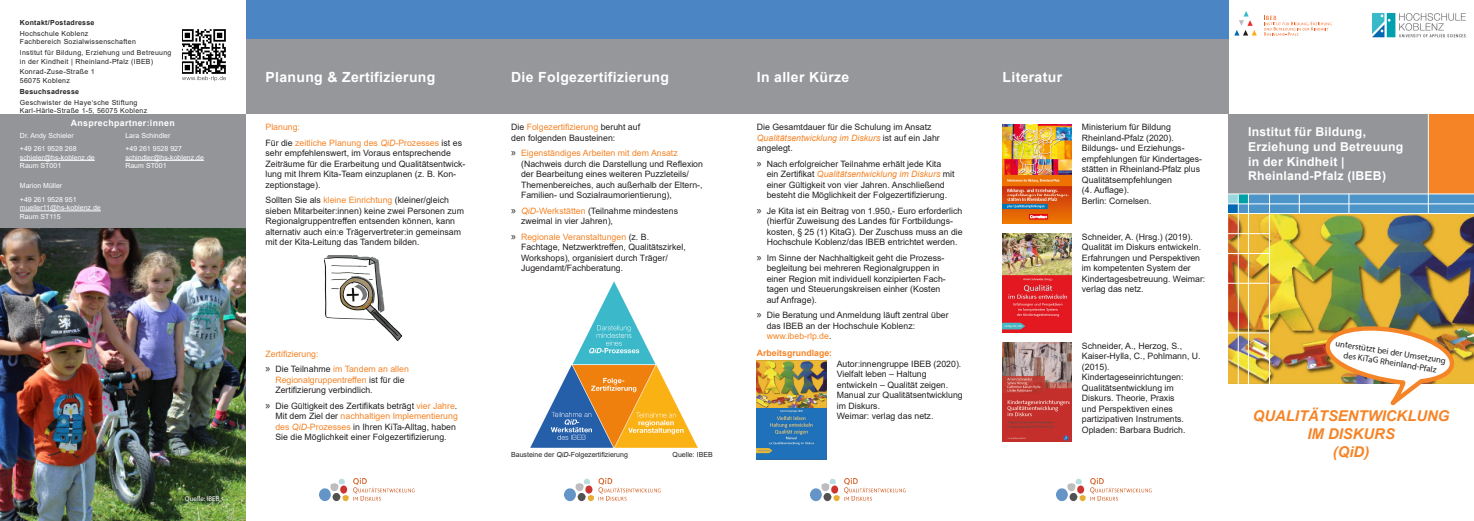
<style>
.page{position:relative;width:1474px;height:521px;background:#fff}
.page>*{position:absolute;margin:0;border:0;box-sizing:border-box;transform-origin:0 0}
.t1{font:italic 700 14.88px "Arial";color:#f58427}
.t2{font:700 14px "Arial";letter-spacing:.025em;color:#fff}
.t3{font:700 12.25px/14.7px "Arial";letter-spacing:.02em;color:#fff}
.t4{font:8.75px/10.5px "Arial";color:#231f20}
.t5{font:8.75px/10.5px "Myriad Pro";color:#231f20;text-align:center}
.t6{font:8.75px "Arial";color:#f58427}
.t7{font:700 8.75px "Arial";letter-spacing:.04em;color:#fff}
.t8{font:700 8.75px "Arial";color:#f58427}
.t9{font:7px/8.4px "Arial";letter-spacing:.04em;color:#231f20}
.t10{font:7px/8.4px "Arial";color:#fff}
.t11{font:7px "Arial";color:#231f20}
.t12{font:700 7px "Arial";letter-spacing:.04em;color:#231f20}
.t13{font:7px "Myriad Pro";color:#fff}
.s1{color:#f58427}
.s2{font-style:italic;color:#f58427}
.s3{font-family:"Myriad Pro";font-size:11.38px}
.s4{font-style:italic}
</style>
<div class="page">
<img style="left:1228px;top:214px;width:245px;height:170px">
<div style="left:1228px;top:194px;width:245px;height:19px;background:linear-gradient(to right,#5197ca,#4e96c9)"></div>
<div style="left:246px;top:0;width:982px;height:40px;background:#4c85c3"></div>
<div style="left:246px;top:40px;width:245px;height:74px;background:#95979a"></div>
<div style="left:1427px;top:114px;width:46px;height:79px;background:#f58427"></div>
<div style="left:1228px;top:114px;width:199px;height:79px;background:#939598"></div>
<img style="left:319px;top:478px;width:96px;height:23px">
<img style="left:565px;top:478px;width:96px;height:23px">
<img style="left:810px;top:478px;width:96px;height:23px">
<div style="left:1238px;top:194px;width:10px;height:10px;background:#00a0a7"></div>
<div style="left:1228px;top:194px;width:10px;height:10px;background:#9bd5de"></div>
<div style="left:1228px;top:204px;width:10px;height:9px;background:#0168b3"></div>
<hr style="left:1248px;top:194px;width:1px;height:327px;background:#fff">
<hr style="left:1269px;top:194px;width:1px;height:327px;background:#fff">
<svg style="left:1298px;top:195px;width:1px;height:18px"></svg>
<svg style="left:1348px;top:195px;width:1px;height:18px"></svg>
<hr style="left:1427px;top:113px;width:1px;height:100px;background:#fff">
<hr style="left:1227px;top:204px;width:246px;height:1px;background:#fff">
<hr style="left:1227px;top:283px;width:42px;height:1px;background:#fff">
<hr style="left:1227px;top:194px;width:246px;height:1px;background:#fff">
<hr style="left:1227px;top:233px;width:42px;height:1px;background:#fff">
<hr style="left:1227px;top:253px;width:42px;height:1px;background:#fff">
<img style="left:1228px;top:320px;width:228px;height:86px">
<img style="left:0;top:228px;width:246px;height:293px">
<div style="left:0;top:114px;width:246px;height:114px;background:#939598"></div>
<img style="left:1002px;top:233px;width:69px;height:99px">
<img style="left:1056px;top:478px;width:96px;height:23px">
<img style="left:324px;top:255px;width:78px;height:85px">
<img style="left:756px;top:360px;width:70px;height:100px">
<img style="left:1002px;top:342px;width:69px;height:99px">
<img style="left:1002px;top:124px;width:69px;height:99px">
<img style="left:530px;top:281px;width:167px;height:166px">
<hr style="left:1237px;top:194px;width:1px;height:327px;background:#fff">
<img style="left:182px;top:30px;width:44px;height:43px">
<svg style="left:182px;top:76px;width:44px;height:5px"></svg>
<div style="left:491px;top:40px;width:246px;height:74px;background:#95979a"></div>
<div style="left:737px;top:40px;width:245px;height:74px;background:#95979a"></div>
<div style="left:982px;top:40px;width:246px;height:74px;background:#95979a"></div>
<hr style="left:20px;top:160px;width:75px;height:1px;background:#fff">
<hr style="left:125px;top:160px;width:79px;height:1px;background:#fff">
<img style="left:1372px;top:13px;width:94px;height:25px">
<svg style="left:1234px;top:11px;width:22px;height:25px"></svg>
<svg style="left:1264px;top:16px;width:67px;height:20px"></svg>
<hr style="left:20px;top:211px;width:81px;height:1px;background:#fff">
<p class="t12" style="left:20px;top:18px;width:76px">Kontakt/Postadresse</p>
<p class="t9" style="left:20px;top:29px;width:118px">Hochschule Koblenz<br>Fachbereich Sozialwissenschaften</p>
<p class="t9" style="left:20px;top:48px;width:153px">Institut für Bildung, Erziehung und Betreuung in der Kindheit | Rheinland-Pfalz (IBEB)</p>
<p class="t9" style="left:20px;top:68px;width:76px">Konrad-Zuse-Straße 1<br>56075 Koblenz</p>
<p class="t12" style="left:20px;top:86px;width:61px">Besuchsadresse</p>
<p class="t9" style="left:20px;top:98px;width:129px">Geschwister de Haye‘sche Stiftung<br>Karl-Härle-Straße 1-5, 56075 Koblenz</p>
<p class="t7" style="left:71px;top:117px;width:105px">Ansprechpartner:innen</p>
<p class="t10" style="left:20px;top:131px;width:55px">Dr. Andy Schieler</p>
<p class="t10" style="left:20px;top:144px;width:76px">+49 261 9528 268 schieler@hs-koblenz.de<br>Raum ST001</p>
<p class="t10" style="left:20px;top:182px;width:44px">Marion Müller</p>
<p class="t10" style="left:20px;top:195px;width:82px">+49 261 9528 951 mueller11@hs-koblenz.de<br>Raum ST115</p>
<p class="t10" style="left:125px;top:131px;width:47px">Lara Schindler</p>
<p class="t10" style="left:125px;top:144px;width:80px">+49 261 9528 927 schindler@hs-koblenz.de<br>Raum ST001</p>
<p class="t13" style="left:185px;top:494px;width:36px">Quelle: IBEB</p>
<p class="t2" style="left:265px;top:67px;width:171px">Planung &amp; Zertifizierung</p>
<p class="t6" style="left:265px;top:121px;width:36px">Planung:</p>
<p class="t4" style="left:265px;top:137px;width:201px">Für die <span class="s1">zeitliche Planung des</span> <span class="s2">QiD</span><span class="s1">-Prozesses</span> ist es sehr empfehlenswert, im Voraus entsprechende Zeiträume für die Erarbeitung und Qualitätsentwick&shy;lung mit Ihrem Kita-Team einzuplanen (z. B. Kon&shy;zeptionstage).</p>
<p class="t4" style="left:265px;top:195px;width:200px">Sollten Sie als <span class="s1">kleine Einrichtung</span> (kleiner/gleich sieben Mitarbeiter:innen) keine zwei Personen zum Regionalgruppentreffen entsenden können, kann alternativ auch ein:e Trägervertreter:in gemeinsam mit der Kita-Leitung das Tandem bilden.</p>
<p class="t6" style="left:265px;top:347px;width:54px">Zertifizierung:</p>
<p class="t4" style="left:275px;top:364px;width:135px;text-indent:-10px"><span class="s3">»</span> Die Teilnahme <span class="s1">im Tandem an allen<br>Regionalgruppentreffen</span> ist für die<br>Zertifizierung verbindlich.</p>
<p class="t4" style="left:275px;top:400px;width:184px;text-indent:-10px"><span class="s3">»</span> Die Gültigkeit des Zertifikats beträgt <span class="s1">vier Jahre</span>.<br>Mit dem Ziel der <span class="s1">nachhaltigen Implementierung des</span> <span class="s2">QiD</span><span class="s1">-Prozesses</span> in Ihren KiTa-Alltag, haben Sie die Möglichkeit einer Folgezertifizierung.</p>
<p class="t2" style="left:511px;top:67px;width:159px">Die Folgezertifizierung</p>
<p class="t2" style="left:756px;top:67px;width:94px">In aller Kürze</p>
<p class="t2" style="left:1002px;top:67px;width:61px">Literatur</p>
<p class="t4" style="left:511px;top:122px;width:130px">Die <span class="s1">Folgezertifizierung</span> beruht auf den folgenden Bausteinen:</p>
<p class="t4" style="left:521px;top:148px;width:183px;text-indent:-10px"><span class="s3">»</span> <span class="s1">Eigenständiges Arbeiten mit dem Ansatz </span>(Nachweis durch die Darstellung und Reflexion der Bearbeitung eines weiteren Puzzleteils/ Themenbereiches, auch außerhalb der Eltern-, Familien- und Sozialraumorientierung),</p>
<p class="t4" style="left:521px;top:205px;width:158px;text-indent:-10px"><span class="s3">»</span> <span class="s2">QiD</span><span class="s1">-Werkstätten</span> (Teilnahme mindestens zweimal in vier Jahren),</p>
<p class="t4" style="left:521px;top:231px;width:166px;text-indent:-10px"><span class="s3">»</span> <span class="s1">Regionale Veranstaltungen</span> (z. B.<br>Fachtage, Netzwerktreffen, Qualitätszirkel, Workshops), organisiert durch Träger/ Jugendamt/Fachberatung.</p>
<p class="t11" style="left:511px;top:449px;width:118px">Bausteine der <span class="s4">QiD</span>-Folgezertifizierung</p>
<p class="t11" style="left:672px;top:449px;width:42px">Quelle: IBEB</p>
<p class="t4" style="left:756px;top:122px;width:184px">Die Gesamtdauer für die Schulung im Ansatz<br><span class="s2">Qualitätsentwicklung im Diskurs</span> ist auf ein Jahr angelegt.</p>
<p class="t4" style="left:766px;top:158px;width:189px;text-indent:-10px"><span class="s3">»</span> Nach erfolgreicher Teilnahme erhält jede Kita ein Zertifikat <span class="s2">Qualitätsentwicklung im Diskurs</span> mit einer Gültigkeit von vier Jahren. Anschließend besteht die Möglichkeit der Folgezertifizierung.</p>
<p class="t4" style="left:766px;top:205px;width:197px;text-indent:-10px"><span class="s3">»</span> Je Kita ist ein Beitrag von 1.950,- Euro erforderlich (hierfür Zuweisung des Landes für Fortbildungs&shy;kosten, § 25 (1) KitaG). Der Zuschuss muss an die Hochschule Koblenz/das IBEB entrichtet werden.</p>
<p class="t4" style="left:766px;top:252px;width:180px;text-indent:-10px"><span class="s3">»</span> Im Sinne der Nachhaltigkeit geht die Prozess&shy;begleitung bei mehreren Regionalgruppen in einer Region mit individuell konzipierten Fach&shy;tagen und Steuerungskreisen einher (Kosten auf Anfrage).</p>
<p class="t4" style="left:766px;top:310px;width:183px;text-indent:-10px"><span class="s3">»</span> Die Beratung und Anmeldung läuft zentral über das IBEB an der Hochschule Koblenz: <span class="s1">www.ibeb-rlp.de</span>.</p>
<p class="t8" style="left:756px;top:346px;width:77px">Arbeitsgrundlage:</p>
<p class="t4" style="left:836px;top:358px;width:127px">Autor:innengruppe IBEB (2020).<br>Vielfalt leben – Haltung entwickeln – Qualität zeigen.<br>Manual zur Qualitätsentwicklung im Diskurs.<br>Weimar: verlag das netz.</p>
<p class="t4" style="left:1081px;top:122px;width:122px">Ministerium für Bildung<br>Rheinland-Pfalz (2020).<br>Bildungs- und Erziehungs&shy;empfehlungen für Kindertages&shy;stätten in Rheinland-Pfalz plus<br>Qualitätsempfehlungen<br>(4. Auflage).<br>Berlin: Cornelsen.</p>
<p class="t4" style="left:1081px;top:231px;width:125px">Schneider, A. (Hrsg.) (2019).<br>Qualität im Diskurs entwickeln.<br>Erfahrungen und Perspektiven im kompetenten System der<br>Kindertagesbetreuung. Weimar: verlag das netz.</p>
<p class="t4" style="left:1081px;top:340px;width:120px">Schneider, A., Herzog, S.,<br>Kaiser-Hylla, C., Pohlmann, U. (2015).<br>Kindertageseinrichtungen:<br>Qualitätsentwicklung im<br>Diskurs. Theorie, Praxis<br>und Perspektiven eines partizipativen Instruments.<br>Opladen: Barbara Budrich.</p>
<p class="t3" style="left:1248px;top:125px;width:157px">Institut für Bildung,<br>Erziehung und Betreuung in der Kindheit |<br>Rheinland-Pfalz (IBEB)</p>
<p class="t5" style="left:1336px;top:338px;width:113px;rotate:9deg">unterstützt bei der Umsetzung des KiTaG Rheinland-Pfalz</p>
<p class="t1" style="left:1252px;top:406px;width:198px">QUALITÄTSENTWICKLUNG</p>
<p class="t1" style="left:1307px;top:424px;width:89px">IM DISKURS</p>
<p class="t1" style="left:1332px;top:442px;width:38px">(QiD)</p>
</div>
